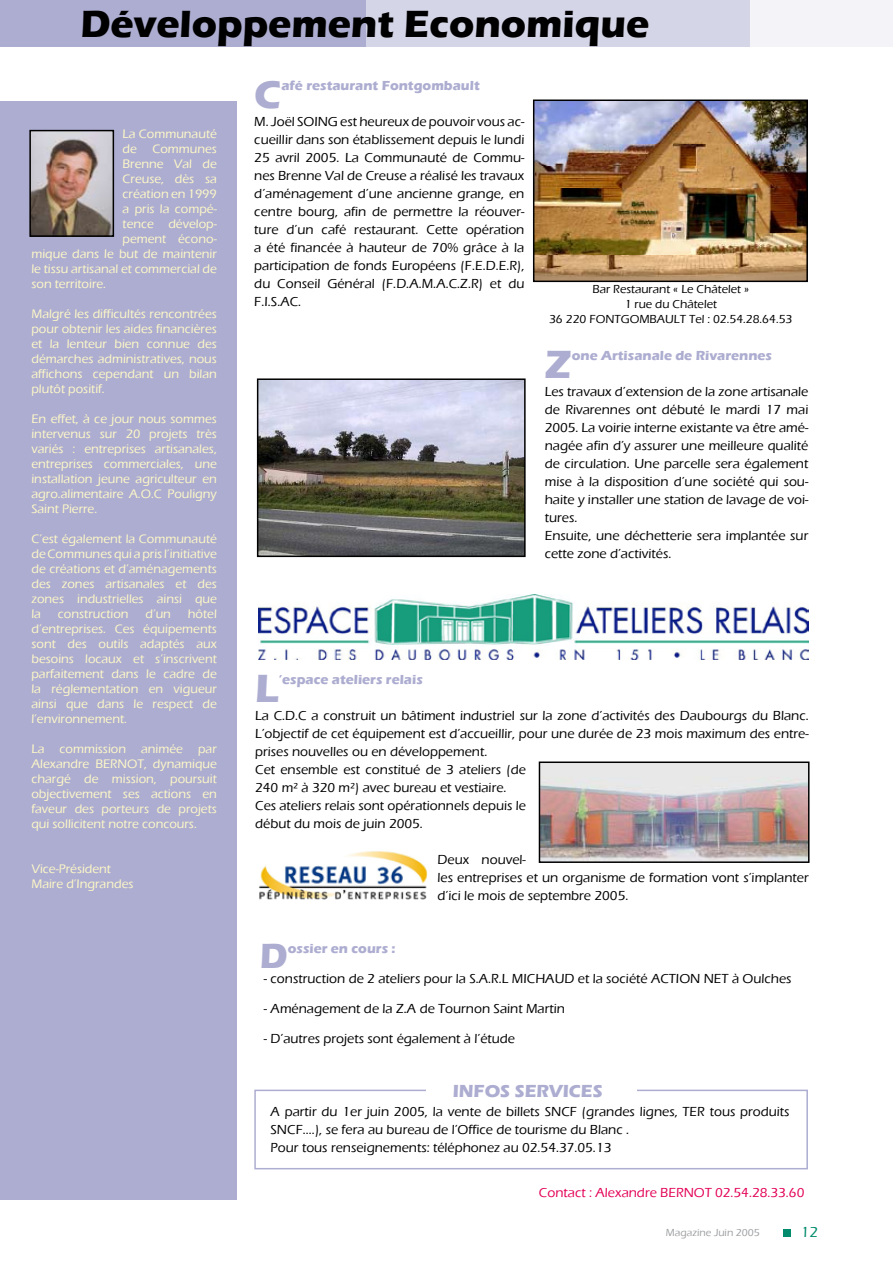
<style>
.page{position:relative;width:893px;height:1263px;background:#fff}
.page>*{position:absolute;margin:0;border:0;box-sizing:border-box;transform-origin:0 0}
.t1{font:700 40.5px "Eras ITC";color:#adadd1}
.t2{font:700 39px "Eras ITC";color:#000}
.t3{font:700 36px "Eras ITC";color:#adadd1}
.t4{font:700 18px "Eras ITC";color:#adadd1}
.t5{font:500 15px "Eras ITC";color:#008b6c}
.t6{font:500 13.5px/18px "Eras ITC";color:#000}
.t7{font:700 13.5px "Eras ITC";color:#adadd1}
.t8{font:500 13.5px "Eras ITC";color:#e30056}
.t9{font:500 12.75px/15px "Eras ITC";color:#fff9c7;text-align:justify}
.t10{font:500 12px/15px "Eras ITC";color:#000;text-align:center}
.t11{font:500 10.5px "Eras ITC";color:#9d9fa1}
</style>
<div class="page">
<div style="left:0;top:101px;width:236px;height:1098px;background:#adadd1"></div>
<img style="left:32px;top:133px;width:79px;height:101px">
<div style="left:29px;top:130px;width:85px;height:107px;border:2px solid #000"></div>
<div style="left:783px;top:1229px;width:8px;height:8px;background:#008b6c"></div>
<img style="left:536px;top:102px;width:269px;height:177px">
<div style="left:533px;top:99px;width:275px;height:183px;border:2px solid #000"></div>
<img style="left:260px;top:381px;width:263px;height:173px">
<div style="left:257px;top:378px;width:269px;height:179px;border:2px solid #000"></div>
<div style="left:0;top:0;width:366px;height:47px;background:#adadd1"></div>
<div style="left:366px;top:0;width:384px;height:47px;background:#d5d5e8"></div>
<div style="left:750px;top:0;width:143px;height:47px;background:#f3f3f8"></div>
<img style="left:259px;top:594px;width:550px;height:65px">
<img style="left:542px;top:764px;width:264px;height:96px">
<div style="left:539px;top:761px;width:270px;height:102px;border:2px solid #000"></div>
<img style="left:259px;top:851px;width:169px;height:49px">
<div style="left:254px;top:1089px;width:554px;height:80px;border:2px solid #adadd1"></div>
<div style="left:426px;top:1084px;width:210px;height:15px;background:#fff"></div>
<h2 class="t2" style="left:80px;top:1px;width:570px">Développement Economique</h2>
<p class="t9" style="left:123px;top:126px;width:96px">La Communauté</p>
<p class="t9" style="left:123px;top:141px;width:96px">de Communes</p>
<p class="t9" style="left:123px;top:156px;width:96px">Brenne Val de</p>
<p class="t9" style="left:123px;top:171px;width:96px">Creuse, dès sa</p>
<p class="t9" style="left:123px;top:186px;width:96px">création en 1999</p>
<p class="t9" style="left:123px;top:201px;width:96px">a pris la compé-</p>
<p class="t9" style="left:123px;top:216px;width:96px">tence dévelop-</p>
<p class="t9" style="left:123px;top:231px;width:96px">pement écono-</p>
<p class="t9" style="left:31px;top:246px;width:187px">mique dans le but de maintenir</p>
<p class="t9" style="left:31px;top:261px;width:187px">le tissu artisanal et commercial de</p>
<p class="t9" style="left:31px;top:276px;width:76px">son territoire.</p>
<p class="t9" style="left:31px;top:306px;width:187px">Malgré les difficultés rencontrées pour obtenir les aides financières et la lenteur bien connue des démarches administratives, nous affichons cependant un bilan plutôt positif.</p>
<p class="t9" style="left:31px;top:411px;width:187px">En effet, à ce jour nous sommes intervenus sur 20 projets très variés : entreprises artisanales, entreprises commerciales, une installation jeune agriculteur en agro.alimentaire A.O.C Pouligny Saint Pierre.</p>
<p class="t9" style="left:31px;top:531px;width:187px">C’est également la Communauté de Communes qui a pris l’initiative de créations et d’aménagements des zones artisanales et des zones industrielles ainsi que la</p>
<p class="t9" style="left:31px;top:606px;width:187px;text-indent:156px">hôtel d’entreprises. Ces équipements sont des outils adaptés aux besoins locaux et s’inscrivent parfaitement dans le cadre de la réglementation en vigueur ainsi que dans le respect de l’environnement.</p>
<p class="t9" style="left:31px;top:741px;width:187px">La commission animée par Alexandre BERNOT, dynamique chargé de mission, poursuit objectivement ses actions en faveur des porteurs de projets qui sollicitent notre concours.</p>
<p class="t9" style="left:31px;top:861px;width:104px">Vice-Président<br>Maire d’Ingrandes</p>
<p class="t9" style="left:58px;top:606px;width:72px">construction</p>
<p class="t9" style="left:145px;top:606px;width:27px">d’un</p>
<h1 class="t1" style="left:254px;top:71px;width:29px">C</h1>
<p class="t7" style="left:281px;top:78px;width:200px">afé restaurant Fontgombault</p>
<p class="t6" style="left:254px;top:113px;width:272px;text-align:justify">M. Joël SOING est heureux de pouvoir vous ac&shy;cueillir dans son établissement depuis le lundi 25 avril 2005. La Communauté de Commu&shy;nes Brenne Val de Creuse a réalisé les travaux d’aménagement d’une ancienne grange, en centre bourg, afin de permettre la réouver&shy;ture d’un café restaurant. Cette opération a été financée à hauteur de 70% grâce à la participation de fonds Européens (F.E.D.E.R), du Conseil Général (F.D.A.M.A.C.Z.R) et du F.I.S.AC.</p>
<p class="t10" style="left:549px;top:282px;width:245px">Bar Restaurant « Le Châtelet »<br>1 rue du Châtelet<br>36 220 FONTGOMBAULT Tel : 02.54.28.64.53</p>
<h1 class="t1" style="left:545px;top:341px;width:29px">Z</h1>
<p class="t7" style="left:572px;top:348px;width:202px">one Artisanale de Rivarennes</p>
<p class="t6" style="left:545px;top:383px;width:265px">Les travaux d’extension de la zone artisanale de Rivarennes ont débuté le mardi 17 mai 2005. La voirie interne existante va être amé&shy;nagée afin d’y assurer une meilleure qualité de circulation. Une parcelle sera également mise à la disposition d’une société qui sou&shy;haite y installer une station de lavage de voi&shy;tures.<br>Ensuite, une déchetterie sera implantée sur cette zone d’activités.</p>
<h1 class="t1" style="left:255px;top:665px;width:25px">L</h1>
<p class="t7" style="left:279px;top:672px;width:145px">’espace ateliers relais</p>
<p class="t6" style="left:255px;top:707px;width:555px">La C.D.C a construit un bâtiment industriel sur la zone d’activités des Daubourgs du Blanc.<br>L’objectif de cet équipement est d’accueillir, pour une durée de 23 mois maximum des entre&shy;prises nouvelles ou en développement.<br>Cet ensemble est constitué de 3 ateliers (de<br>240 m² à 320 m²) avec bureau et vestiaire.<br>Ces ateliers relais sont opérationnels depuis le<br>début du mois de juin 2005.</p>
<p class="t6" style="left:438px;top:851px;width:373px">Deux nouvel-<br>les entreprises et un organisme de formation vont s’implanter d’ici le mois de septembre 2005.</p>
<h3 class="t3" style="left:260px;top:936px;width:29px">D</h3>
<p class="t7" style="left:288px;top:941px;width:109px">ossier en cours :</p>
<p class="t6" style="left:264px;top:970px;width:529px">- construction de 2 ateliers pour la S.A.R.L MICHAUD et la société ACTION NET à Oulches</p>
<p class="t6" style="left:264px;top:1000px;width:303px">- Aménagement de la Z.A de Tournon Saint Martin</p>
<p class="t6" style="left:264px;top:1030px;width:253px">- D’autres projets sont également à l’étude</p>
<h3 class="t4" style="left:453px;top:1081px;width:152px">INFOS SERVICES</h3>
<p class="t6" style="left:271px;top:1103px;width:521px">A partir du 1er juin 2005, la vente de billets SNCF (grandes lignes, TER tous produits<br>SNCF....), se fera au bureau de l’Office de tourisme du Blanc .<br>Pour tous renseignements: téléphonez au 02.54.37.05.13</p>
<p class="t8" style="left:539px;top:1185px;width:267px">Contact : Alexandre BERNOT 02.54.28.33.60</p>
<p class="t11" style="left:666px;top:1227px;width:95px">Magazine Juin 2005</p>
<p class="t5" style="left:801px;top:1224px;width:19px">12</p>
</div>
